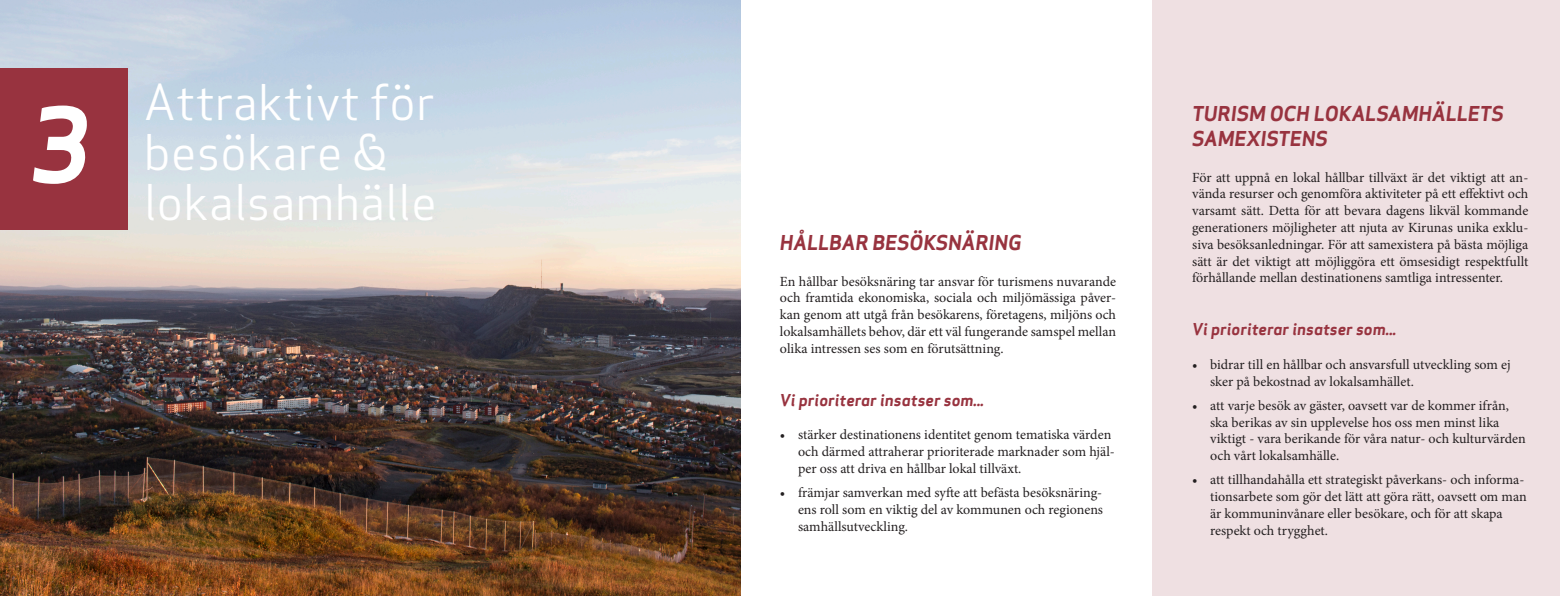
<style>
.page{position:relative;width:1560px;height:596px;background:#fff}
.page>*{position:absolute;margin:0;border:0;box-sizing:border-box;transform-origin:0 0}
.t1{font:italic 700 100px "Apex Sans";color:#fff}
.t2{font:48px "Apex Sans";color:#fff}
.t3{font:italic 700 20px/24px "Apex Sans";color:#98333f}
.t4{font:italic 700 16px "Apex Sans";color:#98333f}
.t5{font:14px/16.8px "Minion Pro";color:#231f20}
</style>
<div class="page">
<div style="left:1151px;top:0;width:408px;height:595px;background:#efe0e2"></div>
<img style="left:0;top:0;width:740px;height:595px">
<div style="left:0;top:68px;width:128px;height:162px;background:#98333f"></div>
<p class="t1" style="left:31px;top:80px;width:62px">3</p>
<p class="t2" style="left:144px;top:63px;width:293px">Attraktivt för</p>
<p class="t2" style="left:144px;top:113px;width:245px">besökare &amp;</p>
<p class="t2" style="left:144px;top:163px;width:295px">lokalsamhälle</p>
<p class="t3" style="left:780px;top:230px;width:243px">HÅLLBAR BESÖKSNÄRING</p>
<p class="t5" style="left:780px;top:273px;width:337px;text-align:justify">En hållbar besöksnäring tar ansvar för turismens nuvarande och framtida ekonomiska, sociala och miljömässiga påver&shy;kan genom att utgå från besökarens, företagens, miljöns och lokalsamhällets behov, där ett väl fungerande samspel mellan olika intressen ses som en förutsättning.</p>
<p class="t4" style="left:780px;top:389px;width:206px">Vi prioriterar insatser som...</p>
<p class="t5" style="left:798px;top:426px;width:318px;text-indent:-18px">• stärker destinationens identitet genom tematiska värden och därmed attraherar prioriterade marknader som hjäl&shy;per oss att driva en hållbar lokal tillväxt.</p>
<p class="t5" style="left:798px;top:484px;width:306px;text-align:justify;text-indent:-18px">• främjar samverkan med syfte att befästa besöksnäring&shy;ens roll som en viktig del av kommunen och regionens samhällsutveckling.</p>
<p class="t3" style="left:1191px;top:102px;width:313px">TURISM OCH LOKALSAMHÄLLETS<br>SAMEXISTENS</p>
<p class="t5" style="left:1191px;top:169px;width:337px;text-align:justify">För att uppnå en lokal hållbar tillväxt är det viktigt att an&shy;vända resurser och genomföra aktiviteter på ett effektivt och varsamt sätt. Detta för att bevara dagens likväl kommande generationers möjligheter att njuta av Kirunas unika exklu&shy;siva besöksanledningar. För att samexistera på bästa möjliga sätt är det viktigt att möjliggöra ett ömsesidigt respektfullt förhållande mellan destinationens samtliga intressenter.</p>
<p class="t4" style="left:1191px;top:319px;width:206px">Vi prioriterar insatser som...</p>
<p class="t5" style="left:1209px;top:356px;width:302px;text-indent:-18px">• bidrar till en hållbar och ansvarsfull utveckling som ej sker på bekostnad av lokalsamhället.</p>
<p class="t5" style="left:1209px;top:397px;width:317px;text-indent:-18px">• att varje besök av gäster, oavsett var de kommer ifrån, ska berikas av sin upplevelse hos oss men minst lika viktigt - vara berikande för våra natur- och kulturvärden och vårt lokalsamhälle.</p>
<p class="t5" style="left:1209px;top:471px;width:318px;text-indent:-18px">• att tillhandahålla ett strategiskt påverkans- och informa&shy;tionsarbete som gör det lätt att göra rätt, oavsett om man är kommuninvånare eller besökare, och för att skapa respekt och trygghet.</p>
</div>
